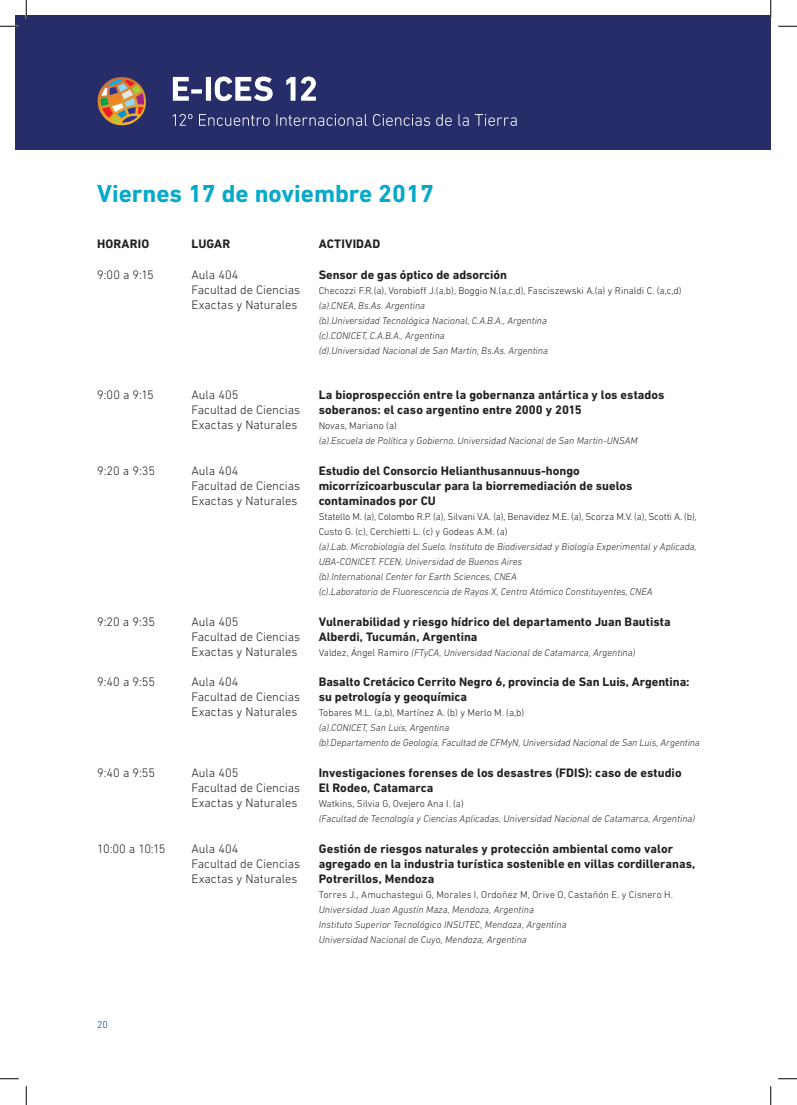
<style>
.page{position:relative;width:797px;height:1105px;background:#fff}
.page>*{position:absolute;margin:0;border:0;box-sizing:border-box;transform-origin:0 0}
.t1{font:700 25px "DIN Next LT Pro";color:#07a9cb}
.t2{font:700 12.5px/15px "DIN Next LT Pro";color:#231f20}
.t3{font:300 12.5px/15px "DIN Next LT Pro";color:#231f20}
.t4{font:italic 300 10px/15px "DIN Next LT Pro";color:#231f20}
.t5{font:300 10px/15px "DIN Next LT Pro";color:#231f20}
.t6{font:300 10px "DIN Next LT Pro";color:#004071}
.s1{font-style:normal}
</style>
<div class="page">
<div style="left:16px;top:16px;width:754px;height:134px;background:#262d69"></div>
<svg style="left:97px;top:77px;width:49px;height:49px"></svg>
<svg style="left:173px;top:77px;width:16px;height:24px"></svg>
<div style="left:191px;top:89px;width:11px;height:5px;background:#fff"></div>
<div style="left:206px;top:77px;width:5px;height:24px;background:#fff"></div>
<svg style="left:215px;top:77px;width:58px;height:24px"></svg>
<svg style="left:286px;top:77px;width:9px;height:24px"></svg>
<svg style="left:301px;top:77px;width:15px;height:24px"></svg>
<svg style="left:173px;top:114px;width:19px;height:12px"></svg>
<svg style="left:199px;top:114px;width:70px;height:12px"></svg>
<svg style="left:276px;top:114px;width:91px;height:12px"></svg>
<svg style="left:373px;top:114px;width:57px;height:12px"></svg>
<svg style="left:436px;top:114px;width:16px;height:12px"></svg>
<svg style="left:458px;top:114px;width:10px;height:12px"></svg>
<svg style="left:475px;top:114px;width:41px;height:12px"></svg>
<svg style="left:0;top:25px;width:19px;height:2px"></svg>
<svg style="left:778px;top:25px;width:19px;height:2px"></svg>
<svg style="left:0;top:1078px;width:19px;height:1px"></svg>
<svg style="left:778px;top:1078px;width:19px;height:1px"></svg>
<svg style="left:25px;top:0;width:2px;height:19px"></svg>
<svg style="left:25px;top:1086px;width:2px;height:19px"></svg>
<svg style="left:770px;top:0;width:1px;height:19px"></svg>
<svg style="left:770px;top:1086px;width:1px;height:19px"></svg>
<h1 class="t1" style="left:97px;top:179px;width:338px">Viernes 17 de noviembre 2017</h1>
<p class="t2" style="left:97px;top:236px;width:54px">HORARIO</p>
<p class="t2" style="left:191px;top:236px;width:40px">LUGAR</p>
<p class="t2" style="left:319px;top:236px;width:63px">ACTIVIDAD</p>
<p class="t3" style="left:97px;top:267px;width:58px">9:00 a 9:15</p>
<p class="t3" style="left:191px;top:267px;width:110px">Aula 404<br>Facultad de Ciencias<br>Exactas y Naturales</p>
<p class="t2" style="left:319px;top:267px;width:190px">Sensor de gas óptico de adsorción</p>
<p class="t5" style="left:319px;top:283px;width:364px">Checozzi F.R.(a), Vorobioff J.(a,b), Boggio N.(a,c,d), Fasciszewski A.(a) y Rinaldi C. (a,c,d)</p>
<p class="t4" style="left:319px;top:298px;width:231px">(a).CNEA, Bs.As. Argentina<br>(b).Universidad Tecnológica Nacional, C.A.B.A., Argentina (c).CONICET, C.A.B.A., Argentina<br>(d).Universidad Nacional de San Martín, Bs.As. Argentina</p>
<p class="t3" style="left:97px;top:387px;width:58px">9:00 a 9:15</p>
<p class="t3" style="left:191px;top:387px;width:110px">Aula 405<br>Facultad de Ciencias<br>Exactas y Naturales</p>
<p class="t2" style="left:319px;top:388px;width:347px">La bioprospección entre la gobernanza antártica y los estados soberanos: el caso argentino entre 2000 y 2015</p>
<p class="t5" style="left:319px;top:418px;width:80px">Novas, Mariano (a)</p>
<p class="t4" style="left:319px;top:433px;width:320px">(a).Escuela de Política y Gobierno. Universidad Nacional de San Martín-UNSAM</p>
<p class="t3" style="left:97px;top:463px;width:59px">9:20 a 9:35</p>
<p class="t3" style="left:191px;top:463px;width:110px">Aula 404<br>Facultad de Ciencias<br>Exactas y Naturales</p>
<p class="t2" style="left:319px;top:463px;width:315px">Estudio del Consorcio Helianthusannuus-hongo micorrízicoarbuscular para la biorremediación de suelos contaminados por CU</p>
<p class="t5" style="left:319px;top:509px;width:379px">Statello M. (a), Colombo R.P. (a), Silvani V.A. (a), Benavidez M.E. (a), Scorza M.V. (a), Scotti A. (b),<br>Custo G. (c), Cerchietti L. (c) y Godeas A.M. (a)</p>
<p class="t4" style="left:319px;top:539px;width:380px">(a).Lab. Microbiología del Suelo. Instituto de Biodiversidad y Biología Experimental y Aplicada, UBA-CONICET. FCEN, Universidad de Buenos Aires<br>(b).International Center for Earth Sciences, CNEA<br>(c).Laboratorio de Fluorescencia de Rayos X, Centro Atómico Constituyentes, CNEA</p>
<p class="t3" style="left:97px;top:614px;width:59px">9:20 a 9:35</p>
<p class="t3" style="left:191px;top:614px;width:110px">Aula 405<br>Facultad de Ciencias<br>Exactas y Naturales</p>
<p class="t2" style="left:319px;top:614px;width:353px">Vulnerabilidad y riesgo hídrico del departamento Juan Bautista<br>Alberdi, Tucumán, Argentina</p>
<p class="t4" style="left:319px;top:645px;width:318px"><span class="s1">Valdez, Ángel Ramiro</span> (FTyCA, Universidad Nacional de Catamarca, Argentina)</p>
<p class="t3" style="left:97px;top:674px;width:59px">9:40 a 9:55</p>
<p class="t3" style="left:191px;top:674px;width:110px">Aula 404<br>Facultad de Ciencias<br>Exactas y Naturales</p>
<p class="t2" style="left:319px;top:674px;width:372px">Basalto Cretácico Cerrito Negro 6, provincia de San Luis, Argentina: su petrología y geoquímica</p>
<p class="t5" style="left:319px;top:705px;width:207px">Tobares M.L. (a,b), Martínez A. (b) y Merlo M. (a,b)</p>
<p class="t4" style="left:319px;top:720px;width:382px">(a).CONICET, San Luis, Argentina<br>(b).Departamento de Geología, Facultad de CFMyN, Universidad Nacional de San Luis, Argentina</p>
<p class="t3" style="left:97px;top:765px;width:59px">9:40 a 9:55</p>
<p class="t3" style="left:191px;top:765px;width:110px">Aula 405<br>Facultad de Ciencias<br>Exactas y Naturales</p>
<p class="t2" style="left:319px;top:765px;width:364px">Investigaciones forenses de los desastres (FDIS): caso de estudio<br>El Rodeo, Catamarca</p>
<p class="t5" style="left:319px;top:796px;width:146px">Watkins, Silvia G, Ovejero Ana I. (a)</p>
<p class="t4" style="left:319px;top:811px;width:378px">(Facultad de Tecnología y Ciencias Aplicadas, Universidad Nacional de Catamarca, Argentina)</p>
<p class="t3" style="left:97px;top:841px;width:70px">10:00 a 10:15</p>
<p class="t3" style="left:191px;top:841px;width:110px">Aula 404<br>Facultad de Ciencias<br>Exactas y Naturales</p>
<p class="t2" style="left:319px;top:841px;width:378px">Gestión de riesgos naturales y protección ambiental como valor agregado en la industria turística sostenible en villas cordilleranas,<br>Potrerillos, Mendoza</p>
<p class="t5" style="left:319px;top:886px;width:356px">Torres J., Amuchastegui G, Morales I, Ordoñez M, Orive O, Castañón E. y Cisnero H.</p>
<p class="t4" style="left:319px;top:901px;width:249px">Universidad Juan Agustín Maza, Mendoza, Argentina<br>Instituto Superior Tecnológico INSUTEC, Mendoza, Argentina<br>Universidad Nacional de Cuyo, Mendoza, Argentina</p>
<p class="t6" style="left:97px;top:1019px;width:12px">20</p>
</div>
